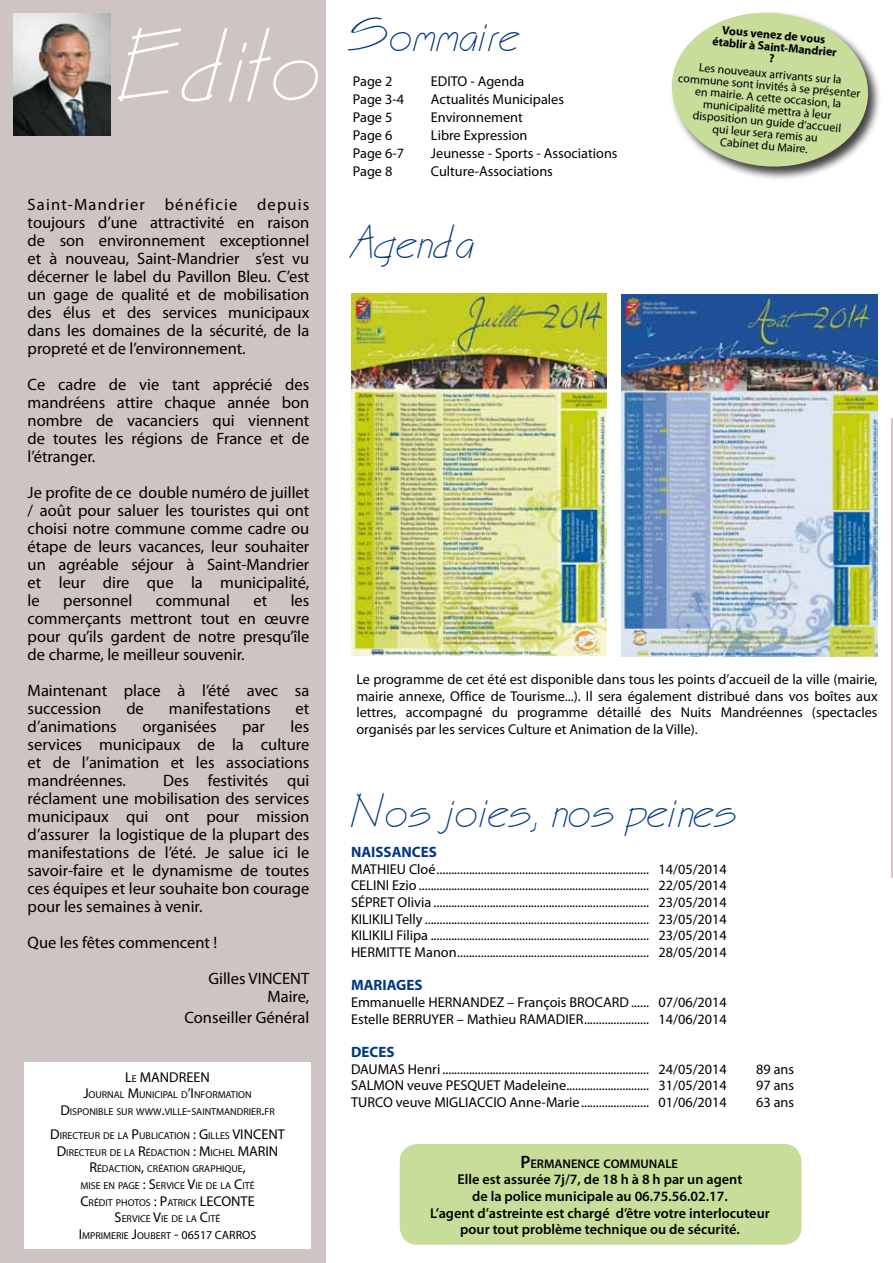
<style>
.page{position:relative;width:893px;height:1263px;background:#fff}
.page>*{position:absolute;margin:0;border:0;box-sizing:border-box;transform-origin:0 0}
.t1{font:88.5px "Country Blueprint";letter-spacing:-.02em;color:#fff}
.t2{font:40.5px "Country Blueprint";color:#003882}
.t3{font:16.5px/18px "Myriad Pro";color:#000;text-align:justify}
.t4{font:700 15px "Myriad Pro";color:#003882}
.t5{font:14.25px/16.6px "Myriad Pro";color:#000;text-align:justify}
.t6{font:600 14.25px/16.6px "Myriad Pro";color:#000;text-align:center}
.t7{font:14.25px "Myriad Pro";color:#000}
.t8{font:600 12.6px "Myriad Pro";color:#000}
.t9{font:12px/12px "Myriad Pro";color:#000;text-align:center}
.t10{font:700 12px/12px "Myriad Pro";color:#000;text-align:center}
.t11{font:10.05px "Myriad Pro";color:#000}
.s1{font-size:10.05px}
.s2{font-size:14.25px}
.s3{font-size:12px}
.s4{font-size:18px}
</style>
<div class="page">
<div style="left:0;top:0;width:325px;height:1263px;background:#cec4c4"></div>
<div style="left:24px;top:1062px;width:287px;height:186px;background:#fff"></div>
<div style="left:400px;top:1144px;width:401px;height:101px;background:#c9dd9b;border-radius:18px"></div>
<div style="left:670px;top:11px;width:212px;height:170px;background:#000;opacity:.75"></div>
<svg style="left:670px;top:11px;width:201px;height:160px"></svg>
<img style="left:14px;top:14px;width:97px;height:121px">
<hr style="left:891px;top:418px;width:2px;height:460px;background:#d0c4c4">
<img style="left:351px;top:293px;width:256px;height:362px">
<img style="left:621px;top:294px;width:256px;height:362px">
<h1 class="t1" style="left:119px;top:6px;width:205px">Edito</h1>
<p class="t3" style="left:28px;top:195px;width:283px">Saint-Mandrier bénéficie depuis toujours d’une attractivité en raison de son environnement exceptionnel et à nouveau, Saint-Mandrier s’est vu décerner le label du Pavillon Bleu. C’est un gage de qualité et de mobilisation des élus et des services municipaux dans les domaines de la sécurité, de la propreté et de l’environnement.</p>
<p class="t3" style="left:28px;top:375px;width:283px">Ce cadre de vie tant apprécié des mandréens attire chaque année bon nombre de vacanciers qui viennent de toutes les régions de France et de l’étranger.</p>
<p class="t3" style="left:28px;top:483px;width:283px">Je profite de ce double numéro de juillet / août pour saluer les touristes qui ont choisi notre commune comme cadre ou étape de leurs vacances, leur souhaiter un agréable séjour à Saint-Mandrier et leur dire que la municipalité, le</p>
<p class="t3" style="left:28px;top:591px;width:283px;text-indent:263px">les commerçants mettront tout en œuvre pour qu’ils gardent de notre presqu’île de charme, le meilleur souvenir.</p>
<p class="t3" style="left:28px;top:681px;width:283px">Maintenant place à l’été avec sa succession</p>
<p class="t3" style="left:63px;top:591px;width:71px">personnel</p>
<p class="t3" style="left:156px;top:591px;width:75px">communal</p>
<p class="t3" style="left:253px;top:591px;width:15px">et</p>
<p class="t3" style="left:126px;top:699px;width:19px">de</p>
<p class="t3" style="left:169px;top:699px;width:103px">manifestations</p>
<p class="t3" style="left:296px;top:699px;width:15px">et</p>
<p class="t3" style="left:28px;top:717px;width:91px">d’animations</p>
<p class="t3" style="left:142px;top:717px;width:76px">organisées</p>
<p class="t3" style="left:242px;top:717px;width:24px">par</p>
<p class="t3" style="left:28px;top:717px;width:283px;text-indent:263px">les services municipaux de la culture et de l’animation et les associations mandréennes.</p>
<p class="t3" style="left:28px;top:771px;width:283px;text-indent:136px">Des festivités qui réclament une mobilisation des services municipaux qui ont pour mission d’assurer la logistique de la plupart des manifestations de l’été. Je salue ici le savoir-faire et le dynamisme de toutes ces équipes et leur souhaite bon courage pour les semaines à venir.</p>
<p class="t3" style="left:209px;top:924px;width:102px;line-height:36px;text-indent:-181px">Que les fêtes commencent !<br>Gilles VINCENT</p>
<p class="t3" style="left:185px;top:986px;width:126px;line-height:21px;text-align:right">Maire,<br>Conseiller Général</p>
<p class="t7" style="left:125px;top:1068px;width:86px">L<span class="s1">E</span> MANDREEN</p>
<p class="t11" style="left:83px;top:1089px;width:26px"><span class="s2">J</span>OURNAL</p>
<p class="t11" style="left:128px;top:1089px;width:92px"><span class="s2">M</span>UNICIPAL D<span class="s2">’I</span> NFORMA</p>
<p class="t11" style="left:231px;top:1089px;width:21px">TION</p>
<p class="t11" style="left:60px;top:1105px;width:164px"><span class="s2">D</span>ISPONIBLE SUR WWW<span class="s2">.</span>VILLE<span class="s2">-</span>SAINTMANDR</p>
<p class="t11" style="left:249px;top:1105px;width:26px">IER<span class="s2">.</span>FR</p>
<p class="t11" style="left:50px;top:1129px;width:236px"><span class="s2">D</span>IRECTEUR DE LA <span class="s2">P</span>UBLICATION <span class="s2">: G</span>ILLES <span class="s2">VI NCENT</span></p>
<p class="t11" style="left:57px;top:1146px;width:223px"><span class="s2">D</span>IRECTEUR DE LA <span class="s2">R</span>ÉDACTION <span class="s2">: M</span>ICHEL <span class="s2">MARIN</span></p>
<p class="t11" style="left:89px;top:1163px;width:158px"><span class="s2">R</span>ÉDACTION<span class="s2">,</span> CRÉATION GRAPHIQUE<span class="s2">,</span></p>
<p class="t11" style="left:80px;top:1179px;width:176px">MISE EN PAGE <span class="s2">: S</span>ERVICE <span class="s2">V</span>IE DE LA <span class="s2">C</span>ITÉ</p>
<p class="t11" style="left:80px;top:1196px;width:168px"><span class="s2">C</span>RÉDIT PHOTOS <span class="s2">: P</span>ATRICK <span class="s2">LECONTE</span></p>
<p class="t11" style="left:115px;top:1213px;width:107px"><span class="s2">S</span>ERVICE <span class="s2">V</span>IE DE LA <span class="s2">C</span>ITÉ</p>
<p class="t11" style="left:79px;top:1229px;width:172px"><span class="s2">I</span> MPRIMERIE <span class="s2">J</span>OUBERT <span class="s2">-</span> <span class="s3">06517 CARROS</span></p>
<h2 class="t2" style="left:349px;top:7px;width:172px">Sommaire</h2>
<p class="t5" style="left:353px;top:73px;width:41px">Page 2</p>
<p class="t5" style="left:431px;top:73px;width:95px">EDITO - Agenda</p>
<p class="t5" style="left:353px;top:91px;width:53px">Page 3-4</p>
<p class="t5" style="left:431px;top:91px;width:135px">Actualités Municipales</p>
<p class="t5" style="left:353px;top:109px;width:41px">Page 5</p>
<p class="t5" style="left:431px;top:109px;width:93px">Environnement</p>
<p class="t5" style="left:353px;top:127px;width:41px">Page 6</p>
<p class="t5" style="left:431px;top:127px;width:98px">Libre Expression</p>
<p class="t5" style="left:353px;top:145px;width:53px">Page 6-7</p>
<p class="t5" style="left:431px;top:145px;width:188px">Jeunesse - Sports - Associations</p>
<p class="t5" style="left:353px;top:163px;width:41px">Page 8</p>
<p class="t5" style="left:431px;top:163px;width:123px">Culture-Associations</p>
<h2 class="t2" style="left:351px;top:215px;width:125px">Agenda</h2>
<p class="t10" style="left:714px;top:23px;width:129px;rotate:5deg">Vous venez de vous établirà Saint-Mandrier ?</p>
<p class="t9" style="left:680px;top:59px;width:184px;rotate:5deg">Les nouveaux arrivants sur la commune sont invités à se présenter en mairie. A cette occasion, la municipalité mettra à leur disposition un guide d’accueil<br>qui leur sera remis au<br>Cabinet du Maire.</p>
<p class="t5" style="left:356px;top:671px;width:523px">Le programme de cet été est disponible dans tous les points d’accueil de la ville (mairie, mairie annexe, Office de Tourisme...). Il sera également distribué dans vos boîtes aux lettres, accompagné du programme détaillé des Nuits Mandréennes (spectacles organisés par les services Culture et Animation de la Ville).</p>
<h2 class="t2" style="left:351px;top:783px;width:387px">Nos joies, nos peines</h2>
<p class="t4" style="left:351px;top:842px;width:87px">NAISSANCES</p>
<p class="t5" style="left:351px;top:860px;width:377px">MATHIEU Cloé........................................................................ 14/05/2014<br>CELINI Ezio .............................................................................. 22/05/2014<br>SÉPRET Olivia ......................................................................... 23/05/2014<br>KILIKILI Telly ............................................................................ 23/05/2014<br>KILIKILI Filipa .......................................................................... 23/05/2014<br>HERMITTE Manon................................................................. 28/05/2014</p>
<p class="t4" style="left:351px;top:975px;width:73px">MARIAGES</p>
<p class="t5" style="left:351px;top:993px;width:377px">Emmanuelle HERNANDEZ – François BROCARD ...... 07/06/2014<br>Estelle BERRUYER – Mathieu RAMADIER...................... 14/06/2014</p>
<p class="t4" style="left:351px;top:1042px;width:45px">DECES</p>
<p class="t5" style="left:351px;top:1060px;width:377px">DAUMAS Henri ...................................................................... 24/05/2014</p>
<p class="t5" style="left:756px;top:1060px;width:40px">89 ans</p>
<p class="t5" style="left:351px;top:1077px;width:377px">SALMON veuve PESQUET Madeleine............................ 31/05/2014</p>
<p class="t5" style="left:756px;top:1077px;width:40px">97 ans</p>
<p class="t5" style="left:351px;top:1093px;width:377px">TURCO veuve MIGLIACCIO Anne-Marie....................... 01/06/2014</p>
<p class="t5" style="left:756px;top:1093px;width:40px">63 ans</p>
<p class="t8" style="left:520px;top:1155px;width:159px"><span class="s4">P</span>ERMANENCE COMMUNALE</p>
<p class="t6" style="left:430px;top:1171px;width:341px">Elle est assurée 7j/7, de 18 h à 8 h par un agent<br>de la police municipale au 06.75.56.02.17.<br>L’agent d’astreinte est chargé d’être votre interlocuteur pour tout problème technique ou de sécurité.</p>
</div>
